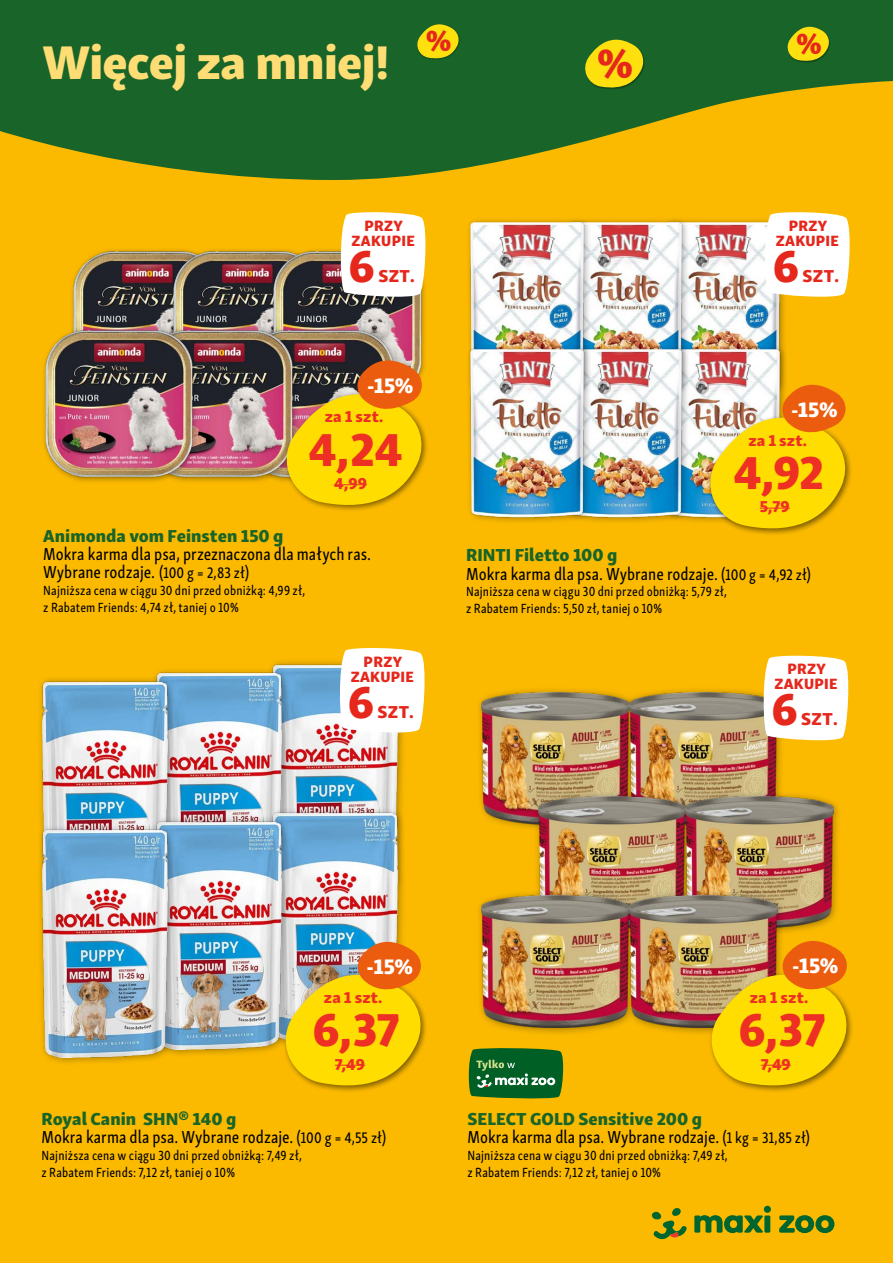
<style>
.page{position:relative;width:893px;height:1263px;background:#fff}
.page>*{position:absolute;margin:0;border:0;box-sizing:border-box;transform-origin:0 0}
.t1{font:48.6px "FNMZ Skolar Sans Latn Eb";letter-spacing:-.01em;color:#ffdd75}
.t2{font:47.55px "FNMZ Skolar Sans Latn Eb";letter-spacing:-.02em;color:#ee2f24}
.t3{font:46.05px "FNMZ Skolar Sans Latn Eb";color:#e5271c}
.t4{font:21.6px "FNMZ Skolar Sans Latn Eb";letter-spacing:.005em;color:#fff}
.t5{font:17.85px/18px "FNMZ Skolar Sans Latn Cp Me";color:#000}
.t6{font:17.85px "FNMZ Skolar Sans Latn Eb";letter-spacing:.005em;color:#196428}
.t7{font:17.85px "FNMZ Skolar Sans Latn Eb";letter-spacing:.02em;color:#e5271c}
.t8{font:16.2px "FNMZ Skolar Sans Latn Eb";letter-spacing:.005em;color:#ee2f24}
.t9{font:15.3px/15px "FNMZ Skolar Sans Latn Eb";letter-spacing:.02em;color:#e5271c;text-align:center}
.t10{font:13.65px/16.8px "FNMZ Skolar Sans Latn Cp Me";letter-spacing:.01em;color:#000}
.s1{font-size:15.75px}
</style>
<div class="page">
<div style="left:0;top:0;width:892px;height:1263px;background:#fbba00"></div>
<svg style="left:0;top:0;width:892px;height:180px;fill:#196428"></svg>
<div style="left:585px;top:40px;width:60px;height:50px;background:#196428"></div>
<div style="left:417px;top:24px;width:43px;height:36px;background:#196428"></div>
<img style="left:692px;top:220px;width:93px;height:119px">
<img style="left:692px;top:339px;width:94px;height:183px">
<img style="left:594px;top:219px;width:98px;height:120px">
<img style="left:594px;top:339px;width:98px;height:183px">
<img style="left:469px;top:219px;width:125px;height:120px">
<img style="left:468px;top:339px;width:126px;height:183px">
<img style="left:71px;top:249px;width:98px;height:77px">
<img style="left:170px;top:249px;width:100px;height:77px">
<img style="left:271px;top:249px;width:153px;height:111px">
<img style="left:299px;top:326px;width:97px;height:34px">
<img style="left:198px;top:326px;width:98px;height:155px">
<div style="left:41px;top:326px;width:157px;height:158px;background:#000;opacity:.35"></div>
<img style="left:42px;top:326px;width:153px;height:155px">
<svg style="left:651px;top:1208px;width:35px;height:31px"></svg>
<svg style="left:694px;top:1206px;width:140px;height:27px"></svg>
<div style="left:476px;top:686px;width:162px;height:147px;background:#000;opacity:.35"></div>
<img style="left:482px;top:692px;width:142px;height:132px">
<div style="left:624px;top:686px;width:162px;height:147px;background:#000;opacity:.35"></div>
<div style="left:532px;top:790px;width:162px;height:147px;background:#000;opacity:.35"></div>
<img style="left:538px;top:796px;width:142px;height:94px">
<div style="left:680px;top:790px;width:162px;height:147px;background:#000;opacity:.35"></div>
<div style="left:476px;top:890px;width:162px;height:146px;background:#000;opacity:.35"></div>
<img style="left:482px;top:896px;width:142px;height:131px">
<div style="left:624px;top:890px;width:162px;height:146px;background:#000;opacity:.35"></div>
<div style="left:707px;top:971px;width:146px;height:122px;background:#000;opacity:.5"></div>
<svg style="left:709px;top:941px;width:142px;height:147px;background:#edb714"></svg>
<hr style="left:760px;top:1065px;width:30px;height:1px;background:#ee2f24">
<svg style="left:761px;top:655px;width:88px;height:88px;background:#fbf4e0"></svg>
<svg style="left:469px;top:1048px;width:94px;height:50px;background:#247237"></svg>
<div style="left:266px;top:659px;width:141px;height:242px;background:#000;opacity:.35"></div>
<img style="left:271px;top:662px;width:127px;height:145px">
<div style="left:151px;top:667px;width:140px;height:243px;background:#000;opacity:.35"></div>
<img style="left:156px;top:671px;width:127px;height:145px">
<div style="left:37px;top:676px;width:140px;height:242px;background:#000;opacity:.35"></div>
<img style="left:42px;top:679px;width:127px;height:145px">
<div style="left:266px;top:807px;width:141px;height:243px;background:#000;opacity:.35"></div>
<img style="left:271px;top:811px;width:127px;height:131px">
<div style="left:151px;top:816px;width:140px;height:242px;background:#000;opacity:.35"></div>
<img style="left:156px;top:819px;width:127px;height:230px">
<div style="left:37px;top:824px;width:140px;height:243px;background:#000;opacity:.35"></div>
<img style="left:42px;top:828px;width:127px;height:230px">
<div style="left:706px;top:414px;width:146px;height:122px;background:#000;opacity:.5"></div>
<svg style="left:708px;top:385px;width:142px;height:146px;background:#f1c429"></svg>
<hr style="left:759px;top:508px;width:30px;height:1px;background:#ee2f24">
<div style="left:282px;top:971px;width:145px;height:122px;background:#000;opacity:.5"></div>
<svg style="left:283px;top:942px;width:142px;height:146px;background:#e6bb23"></svg>
<hr style="left:335px;top:1065px;width:30px;height:1px;background:#ee2f24">
<svg style="left:337px;top:648px;width:88px;height:88px;background:#faf6eb"></svg>
<svg style="left:338px;top:212px;width:88px;height:88px;background:#f3eee2"></svg>
<svg style="left:762px;top:212px;width:88px;height:88px;background:#fdf8e9"></svg>
<div style="left:283px;top:390px;width:145px;height:122px;background:#000;opacity:.5"></div>
<svg style="left:284px;top:360px;width:142px;height:147px;background:#d9ab13"></svg>
<hr style="left:334px;top:484px;width:33px;height:1px;background:#ee2f24">
<svg style="left:787px;top:27px;width:43px;height:35px;background:#bebb15"></svg>
<svg style="left:584px;top:40px;width:61px;height:49px"></svg>
<svg style="left:416px;top:24px;width:44px;height:35px"></svg>
<h1 class="t1" style="left:43px;top:21px;width:348px">Więcej za mniej!</h1>
<p class="t9" style="left:351px;top:217px;width:65px">PRZY<br>ZAKUPIE</p>
<h3 class="t3" style="left:348px;top:227px;width:28px">6</h3>
<h3 class="t7" style="left:378px;top:260px;width:38px">SZT.</h3>
<h3 class="t4" style="left:367px;top:367px;width:48px">-15%</h3>
<p class="t8" style="left:325px;top:403px;width:60px">za 1 szt.</p>
<h2 class="t2" style="left:308px;top:409px;width:96px">4,24</h2>
<p class="t8" style="left:334px;top:470px;width:34px">4,99</p>
<h3 class="t6" style="left:43px;top:521px;width:241px">Animonda vom Feinsten 150 g</h3>
<h3 class="t5" style="left:43px;top:544px;width:329px">Mokra karma dla psa, przeznaczona dla małych ras.<br>Wybrane rodzaje. <span class="s1">(100 g = 2,83 zł)</span></h3>
<p class="t10" style="left:43px;top:581px;width:263px">Najniższa cena w ciągu 30 dni przed obniżką: 4,99 zł, z Rabatem Friends: 4,74 zł, taniej o 10%</p>
<p class="t9" style="left:351px;top:652px;width:65px">PRZY<br>ZAKUPIE</p>
<h3 class="t3" style="left:348px;top:663px;width:28px">6</h3>
<h3 class="t7" style="left:377px;top:696px;width:38px">SZT.</h3>
<p class="t9" style="left:775px;top:217px;width:65px">PRZY<br>ZAKUPIE</p>
<h3 class="t3" style="left:772px;top:227px;width:28px">6</h3>
<h3 class="t7" style="left:802px;top:260px;width:38px">SZT.</h3>
<h3 class="t4" style="left:791px;top:391px;width:48px">-15%</h3>
<p class="t8" style="left:748px;top:426px;width:60px">za 1 szt.</p>
<h2 class="t2" style="left:733px;top:432px;width:92px">4,92</h2>
<p class="t8" style="left:759px;top:493px;width:32px">5,79</p>
<h3 class="t6" style="left:466px;top:540px;width:153px">RINTI Filetto 100 g</h3>
<h3 class="t5" style="left:466px;top:563px;width:346px">Mokra karma dla psa. Wybrane rodzaje. <span class="s1">(100 g = 4,92 zł)</span></h3>
<p class="t10" style="left:466px;top:582px;width:262px">Najniższa cena w ciągu 30 dni przed obniżką: 5,79 zł, z Rabatem Friends: 5,50 zł, taniej o 10%</p>
<p class="t9" style="left:774px;top:660px;width:65px">PRZY<br>ZAKUPIE</p>
<h3 class="t3" style="left:771px;top:670px;width:28px">6</h3>
<h3 class="t7" style="left:801px;top:704px;width:38px">SZT.</h3>
<h3 class="t4" style="left:366px;top:948px;width:48px">-15%</h3>
<p class="t8" style="left:324px;top:984px;width:60px">za 1 szt.</p>
<h2 class="t2" style="left:312px;top:989px;width:89px">6,37</h2>
<p class="t8" style="left:335px;top:1050px;width:31px">7,49</p>
<h3 class="t6" style="left:42px;top:1104px;width:196px">Royal Canin SHN® 140 g</h3>
<h3 class="t5" style="left:42px;top:1127px;width:346px">Mokra karma dla psa. Wybrane rodzaje. <span class="s1">(100 g = 4,55 zł)</span></h3>
<p class="t10" style="left:42px;top:1146px;width:262px">Najniższa cena w ciągu 30 dni przed obniżką: 7,49 zł, z Rabatem Friends: 7,12 zł, taniej o 10%</p>
<h3 class="t4" style="left:792px;top:947px;width:48px">-15%</h3>
<p class="t8" style="left:749px;top:984px;width:60px">za 1 szt.</p>
<h2 class="t2" style="left:738px;top:989px;width:89px">6,37</h2>
<p class="t8" style="left:760px;top:1050px;width:31px">7,49</p>
<h3 class="t6" style="left:467px;top:1104px;width:236px">SELECT GOLD Sensitive 200 g</h3>
<h3 class="t5" style="left:467px;top:1127px;width:344px">Mokra karma dla psa. Wybrane rodzaje. <span class="s1">(1 kg = 31,85 zł)</span></h3>
<p class="t10" style="left:467px;top:1146px;width:262px">Najniższa cena w ciągu 30 dni przed obniżką: 7,49 zł, z Rabatem Friends: 7,12 zł, taniej o 10%</p>
</div>
